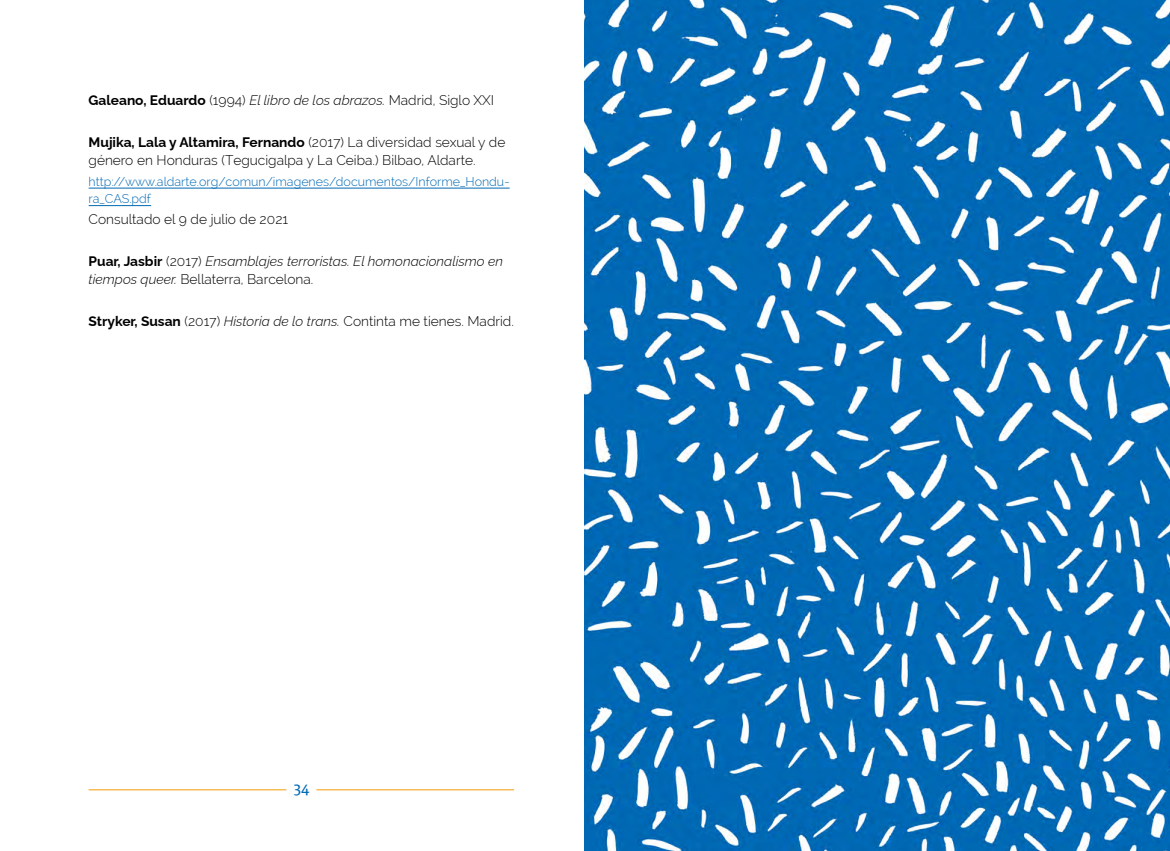
<style>
.page{position:relative;width:1170px;height:851px;background:#fff}
.page>*{position:absolute;margin:0;border:0;box-sizing:border-box;transform-origin:0 0}
.t1{font:15px "Costa Std";color:#0069b4}
.t2{font:300 13.75px/17.5px "Raleway";color:#000}
.t3{font:italic 100 13.75px/17.5px "Raleway";color:#000}
.t4{font:300 12.5px/17.5px "Raleway";color:#0069b4}
.s1{font-weight:100}
.s2{font-weight:100;font-style:italic}
.s3{font-style:normal}
.s4{font-weight:300;font-style:normal}
</style>
<div class="page">
<hr style="left:89px;top:789px;width:197px;height:1px;background:#f59c00">
<hr style="left:316px;top:789px;width:198px;height:1px;background:#f59c00">
<hr style="left:89px;top:188px;width:420px;height:1px;background:#0069b4">
<hr style="left:89px;top:205px;width:62px;height:1px;background:#0069b4">
<img style="left:585px;top:0;width:584px;height:850px">
<p class="t2" style="left:89px;top:91px;width:407px"><span class="s1">Galeano, Eduardo</span> (1994) <span class="s2">El libro de los abrazos.</span> Madrid, Siglo XXI</p>
<p class="t2" style="left:89px;top:133px;width:418px"><span class="s1">Mujika, Lala y Altamira, Fernando</span> (2017) La diversidad sexual y de género en Honduras (Tegucigalpa y La Ceiba.) Bilbao, Aldarte.</p>
<p class="t4" style="left:89px;top:172px;width:422px">http://www.aldarte.org/comun/imagenes/documentos/Informe_Hondu&shy;ra_CAS.pdf</p>
<p class="t2" style="left:89px;top:210px;width:201px">Consultado el 9 de julio de 2021</p>
<p class="t3" style="left:89px;top:251px;width:416px"><span class="s3">Puar, Jasbir</span> <span class="s4">(2017)</span> Ensamblajes terroristas. El homonacionalismo en tiempos queer. <span class="s4">Bellaterra, Barcelona.</span></p>
<p class="t2" style="left:89px;top:312px;width:427px"><span class="s1">Stryker, Susan</span> (2017) <span class="s2">Historia de lo trans.</span> Continta me tienes. Madrid.</p>
<p class="t1" style="left:293px;top:780px;width:17px">34</p>
</div>
